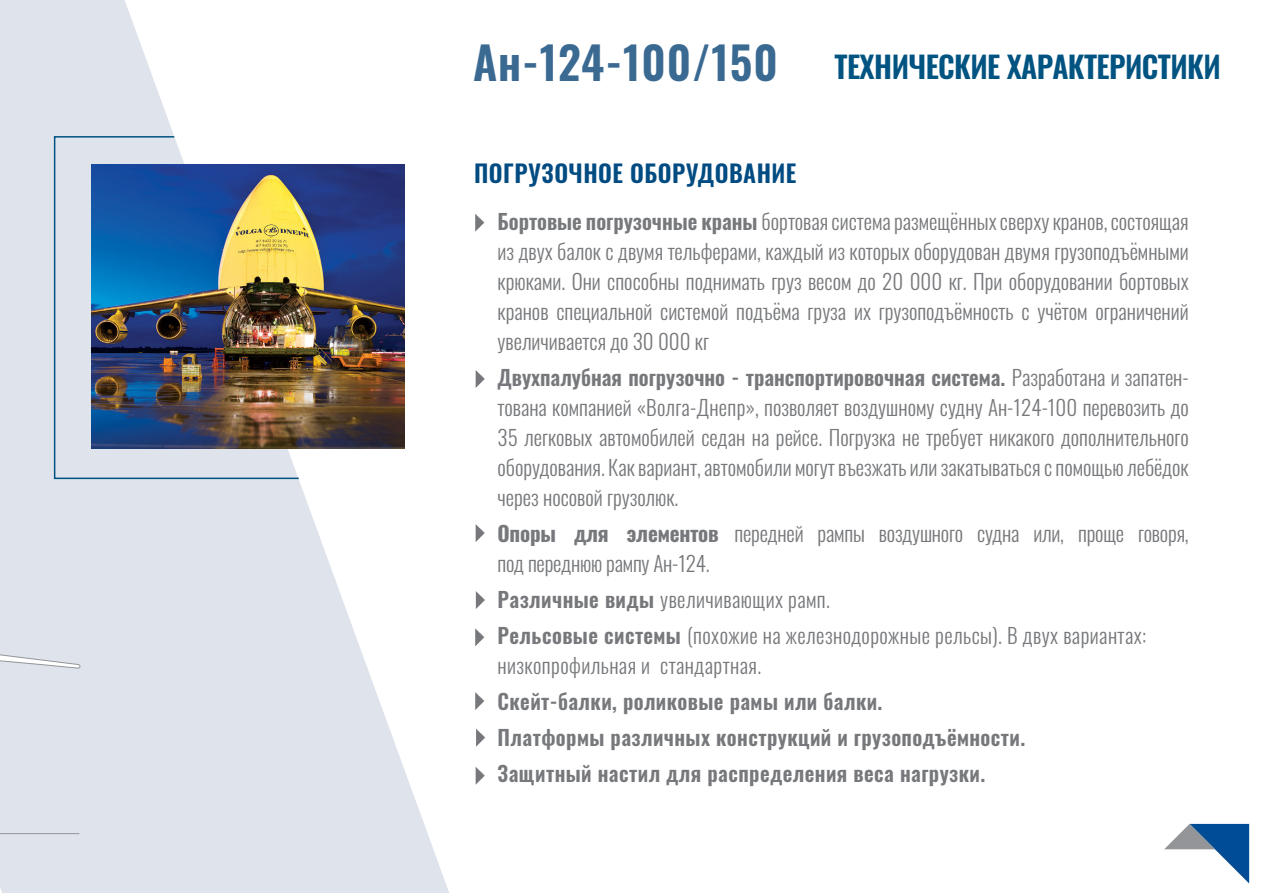
<style>
.page{position:relative;width:1263px;height:893px;background:#fff}
.page>*{position:absolute;margin:0;border:0;box-sizing:border-box;transform-origin:0 0}
.t1{font:600 45px "Oswald";letter-spacing:.02em;color:#3a6992}
.t2{font:600 30px "Oswald";letter-spacing:-.02em;color:#015381}
.t3{font:600 24px "Oswald";letter-spacing:.02em;color:#004b81}
.t4{font:300 21px/30px "Oswald";color:#76787b;text-align:justify}
.t5{font:600 21px "Oswald";letter-spacing:.02em;color:#76787b}
.t6{font:300 21px/30px "Oswald";letter-spacing:.02em;color:#76787b}
.s1{font-weight:600}
.s2{font-weight:700}
</style>
<div class="page">
<div style="left:0;top:0;width:125px;height:886px;background:#dfe3ec"></div>
<svg style="left:125px;top:2px;width:360px;height:891px"></svg>
<svg style="left:53px;top:135px;width:247px;height:345px;background:#d8dfe8"></svg>
<img style="left:91px;top:165px;width:314px;height:283px">
<svg style="left:475px;top:214px;width:9px;height:18px"></svg>
<svg style="left:476px;top:370px;width:9px;height:18px"></svg>
<svg style="left:475px;top:692px;width:9px;height:18px"></svg>
<svg style="left:476px;top:524px;width:9px;height:18px"></svg>
<svg style="left:476px;top:591px;width:9px;height:18px"></svg>
<svg style="left:476px;top:729px;width:9px;height:18px"></svg>
<svg style="left:475px;top:628px;width:9px;height:18px"></svg>
<svg style="left:476px;top:767px;width:9px;height:18px"></svg>
<svg style="left:1164px;top:824px;width:85px;height:59px"></svg>
<hr style="left:0;top:833px;width:79px;height:1px;background:#939598">
<svg style="left:0;top:623px;width:81px;height:74px;background:#dee2ea"></svg>
<p class="t1" style="left:473px;top:22px;width:306px">Ан-124-100/150</p>
<p class="t2" style="left:834px;top:40px;width:388px">ТЕХНИЧЕСКИЕ ХАРАКТЕРИСТИКИ</p>
<p class="t3" style="left:474px;top:152px;width:324px">ПОГРУЗОЧНОЕ ОБОРУДОВАНИЕ</p>
<p class="t4" style="left:497px;top:205px;width:693px"><span class="s1">Бортовые погрузочные краны</span> бортовая система размещённых сверху кранов, состоящая из двух балок с двумя тельферами, каждый из которых оборудован двумя грузоподъёмными крюками. Они способны поднимать груз весом до 20 000 кг. При оборудовании бортовых кранов специальной системой подъёма груза их грузоподъёмность с учётом ограничений увеличивается до 30 000 кг</p>
<p class="t4" style="left:497px;top:361px;width:693px"><span class="s1">Двухпалубная погрузочно - транспортировочная система.</span> Разработана и запатен&shy;тована компанией «Волга-Днепр», позволяет воздушному судну Ан-124-100 перевозить до 35 легковых автомобилей седан на рейсе. Погрузка не требует никакого дополнительного оборудования. Как вариант, автомобили могут въезжать или закатываться с помощью лебёдок через носовой грузолюк.</p>
<p class="t4" style="left:497px;top:517px;width:693px"><span class="s2">Опоры для элементов</span> передней рампы воздушного судна или, проще говоря, под переднюю рампу Ан-124.</p>
<p class="t6" style="left:497px;top:583px;width:334px"><span class="s1">Различные виды</span> увеличивающих рамп.</p>
<p class="t6" style="left:497px;top:619px;width:650px"><span class="s1">Рельсовые системы</span> (похожие на железнодорожные рельсы). В двух вариантах: низкопрофильная и стандартная.</p>
<p class="t5" style="left:497px;top:683px;width:386px">Скейт-балки, роликовые рамы или балки.</p>
<p class="t5" style="left:497px;top:719px;width:529px">Платформы различных конструкций и грузоподъёмности.</p>
<p class="t5" style="left:497px;top:755px;width:489px">Защитный настил для распределения веса нагрузки.</p>
</div>
